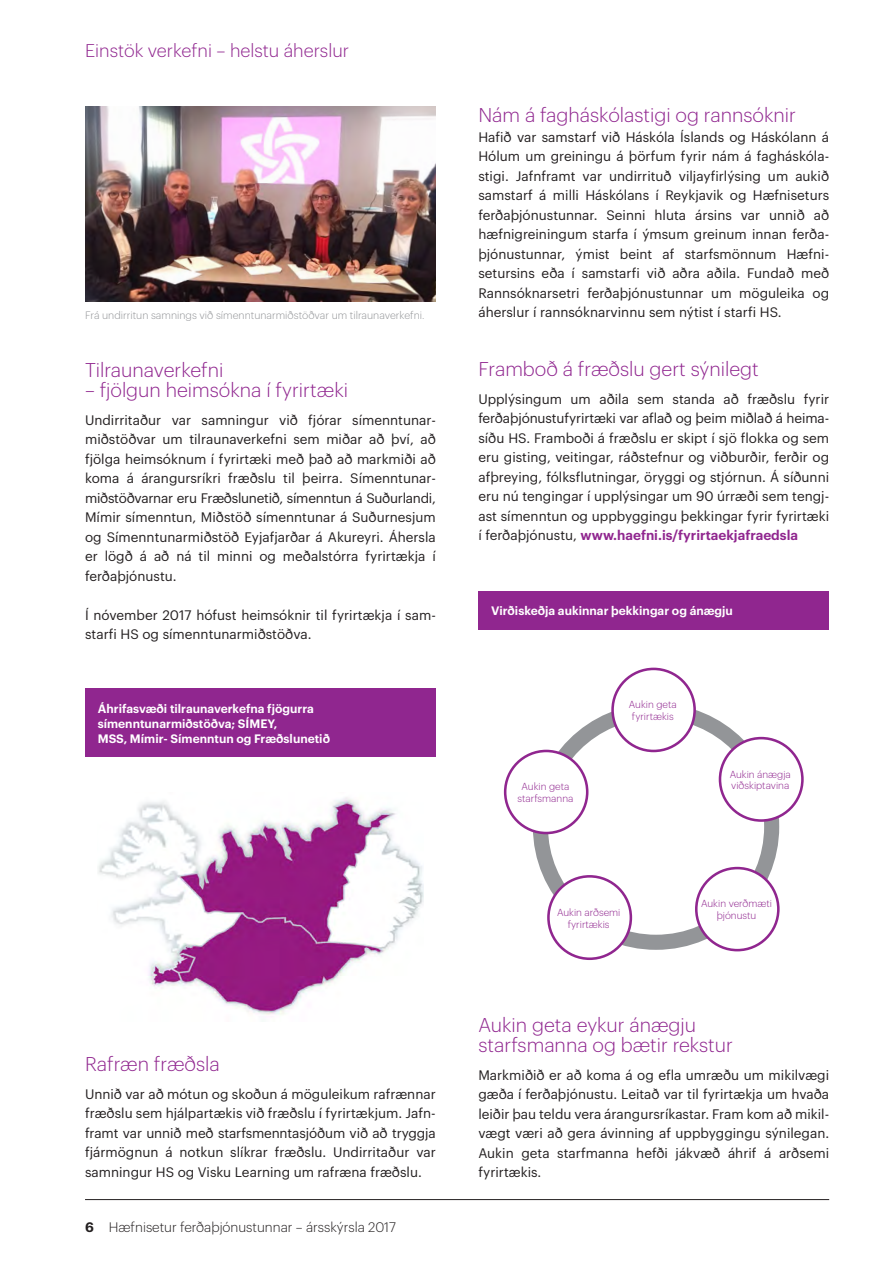
<style>
.page{position:relative;width:893px;height:1263px;background:#fff}
.page>*{position:absolute;margin:0;border:0;box-sizing:border-box;transform-origin:0 0}
.t1{font:300 19.5px/19.5px "Graphik LC";color:#90268f}
.t2{font:300 18px "Graphik LC";color:#90268f}
.t3{font:13.5px/19.5px "Graphik LC";color:#231f20;text-align:justify}
.t4{font:300 13.5px "Graphik LC";color:#231f20}
.t5{font:600 12px/15px "Graphik LC";color:#fff}
.t6{font:300 10.5px "Graphik LC";color:#939598}
.t7{font:300 10.05px/11.9px "Graphik LC";color:#90268f;text-align:center}
.s1{font-weight:600}
.s2{font-weight:600;color:#90268f}
</style>
<div class="page">
<hr style="left:85px;top:1199px;width:744px;height:1px;background:#231f20">
<img style="left:85px;top:106px;width:351px;height:196px">
<div style="left:533px;top:703px;width:246px;height:247px;border:15px solid #939598;border-radius:50%"></div>
<div style="left:720px;top:738px;width:82px;height:82px;background:#fff;border-radius:50%"></div>
<div style="left:719px;top:737px;width:85px;height:85px;border:3px solid #90268f;border-radius:50%"></div>
<div style="left:696px;top:868px;width:82px;height:82px;background:#fff;border-radius:50%"></div>
<div style="left:695px;top:867px;width:85px;height:84px;border:3px solid #90268f;border-radius:50%"></div>
<div style="left:548px;top:876px;width:83px;height:83px;background:#fff;border-radius:50%"></div>
<div style="left:547px;top:875px;width:85px;height:85px;border:3px solid #90268f;border-radius:50%"></div>
<div style="left:505px;top:751px;width:82px;height:82px;background:#fff;border-radius:50%"></div>
<div style="left:504px;top:750px;width:84px;height:84px;border:3px solid #90268f;border-radius:50%"></div>
<div style="left:613px;top:669px;width:82px;height:82px;background:#fff;border-radius:50%"></div>
<div style="left:611px;top:668px;width:85px;height:84px;border:3px solid #90268f;border-radius:50%"></div>
<div style="left:85px;top:689px;width:351px;height:68px;background:#90268f"></div>
<img style="left:98px;top:797px;width:326px;height:220px">
<div style="left:478px;top:591px;width:351px;height:38px;background:#90268f"></div>
<h2 class="t2" style="left:85px;top:38px;width:265px">Einstök verkefni – helstu áherslur</h2>
<p class="t6" style="left:85px;top:308px;width:341px">Frá undirritun samnings við símenntunarmiðstöðvar um tilraunaverkefni.</p>
<h1 class="t1" style="left:85px;top:359px;width:140px">Tilraunaverkefni</h1>
<h1 class="t1" style="left:85px;top:379px;width:265px">– fjölgun heimsókna í fyrirtæki</h1>
<p class="t3" style="left:85px;top:409px;width:352px">Undirritaður var samningur við fjórar símenntunar&shy;miðstöðvar um tilraunaverkefni sem miðar að því, að fjölga heimsóknum í fyrirtæki með það að markmiði að koma á árangursríkri fræðslu til þeirra. Símenntunar&shy;miðstöðvarnar eru Fræðslunetið, símenntun á Suðurlandi, Mímir símenntun, Miðstöð símenntunar á Suðurnesjum og Símenntunarmiðstöð Eyjafjarðar á Akureyri. Áhersla er lögð á að ná til minni og meðalstórra fyrirtækja í ferðaþjónustu.</p>
<p class="t3" style="left:85px;top:604px;width:352px">Í nóvember 2017 hófust heimsóknir til fyrirtækja í sam&shy;starfi HS og símenntunarmiðstöðva.</p>
<p class="t5" style="left:98px;top:700px;width:234px">Áhrifasvæði tilraunaverkefna fjögurra símenntunarmiðstöðva; SÍMEY,<br>MSS, Mímir- Símenntun og Fræðslunetið</p>
<h1 class="t1" style="left:85px;top:1052px;width:136px">Rafræn fræðsla</h1>
<p class="t3" style="left:85px;top:1083px;width:352px">Unnið var að mótun og skoðun á möguleikum rafrænnar fræðslu sem hjálpartækis við fræðslu í fyrirtækjum. Jafn&shy;framt var unnið með starfsmenntasjóðum við að tryggja fjármögnun á notkun slíkrar fræðslu. Undirritaður var samningur HS og Visku Learning um rafræna fræðslu.</p>
<p class="t4" style="left:85px;top:1217px;width:312px"><span class="s1">6</span> Hæfnisetur ferðaþjónustunnar – ársskýrsla 2017</p>
<h1 class="t1" style="left:478px;top:104px;width:319px">Nám á fagháskólastigi og rannsóknir</h1>
<p class="t3" style="left:478px;top:126px;width:352px">Hafið var samstarf við Háskóla Íslands og Háskólann á Hólum um greiningu á þörfum fyrir nám á fagháskóla&shy;stigi. Jafnframt var undirrituð viljayfirlýsing um aukið samstarf á milli Háskólans í Reykjavik og Hæfniseturs ferðaþjónustunnar. Seinni hluta ársins var unnið að hæfnigreiningum starfa í ýmsum greinum innan ferða&shy;þjónustunnar, ýmist beint af starfsmönnum Hæfni&shy;setursins eða í samstarfi við aðra aðila. Fundað með Rannsóknarsetri ferðaþjónustunnar um möguleika og áherslur í rannsóknarvinnu sem nýtist í starfi HS.</p>
<h1 class="t1" style="left:478px;top:357px;width:282px">Framboð á fræðslu gert sýnilegt</h1>
<p class="t3" style="left:478px;top:388px;width:352px">Upplýsingum um aðila sem standa að fræðslu fyrir ferðaþjónustufyrirtæki var aflað og þeim miðlað á heima&shy;síðu HS. Framboði á fræðslu er skipt í sjö flokka og sem eru gisting, veitingar, ráðstefnur og viðburðir, ferðir og afþreying, fólksflutningar, öryggi og stjórnun. Á síðunni eru nú tengingar í upplýsingar um 90 úrræði sem tengj&shy;ast símenntun og uppbyggingu þekkingar fyrir fyrirtæki í ferðaþjónustu, <span class="s2">www.haefni.is/fyrirtaekjafraedsla</span></p>
<p class="t5" style="left:491px;top:602px;width:243px">Virðiskeðja aukinnar þekkingar og ánægju</p>
<p class="t7" style="left:517px;top:780px;width:57px">Aukin geta starfsmanna</p>
<p class="t7" style="left:629px;top:698px;width:49px">Aukin geta fyrirtækis</p>
<p class="t7" style="left:730px;top:767px;width:63px;text-align:left">Aukin ánægja viðskiptavina</p>
<p class="t7" style="left:557px;top:905px;width:65px">Aukin arðsemi fyrirtækis</p>
<p class="t7" style="left:701px;top:897px;width:72px">Aukin verðmæti þjónustu</p>
<h1 class="t1" style="left:478px;top:1014px;width:256px">Aukin geta eykur ánægju starfsmanna og bætir rekstur</h1>
<p class="t3" style="left:478px;top:1064px;width:352px">Markmiðið er að koma á og efla umræðu um mikilvægi gæða í ferðaþjónustu. Leitað var til fyrirtækja um hvaða leiðir þau teldu vera árangursríkastar. Fram kom að mikil&shy;vægt væri að gera ávinning af uppbyggingu sýnilegan.<br>Aukin geta starfmanna hefði jákvæð áhrif á arðsemi fyrirtækis.</p>
</div>
